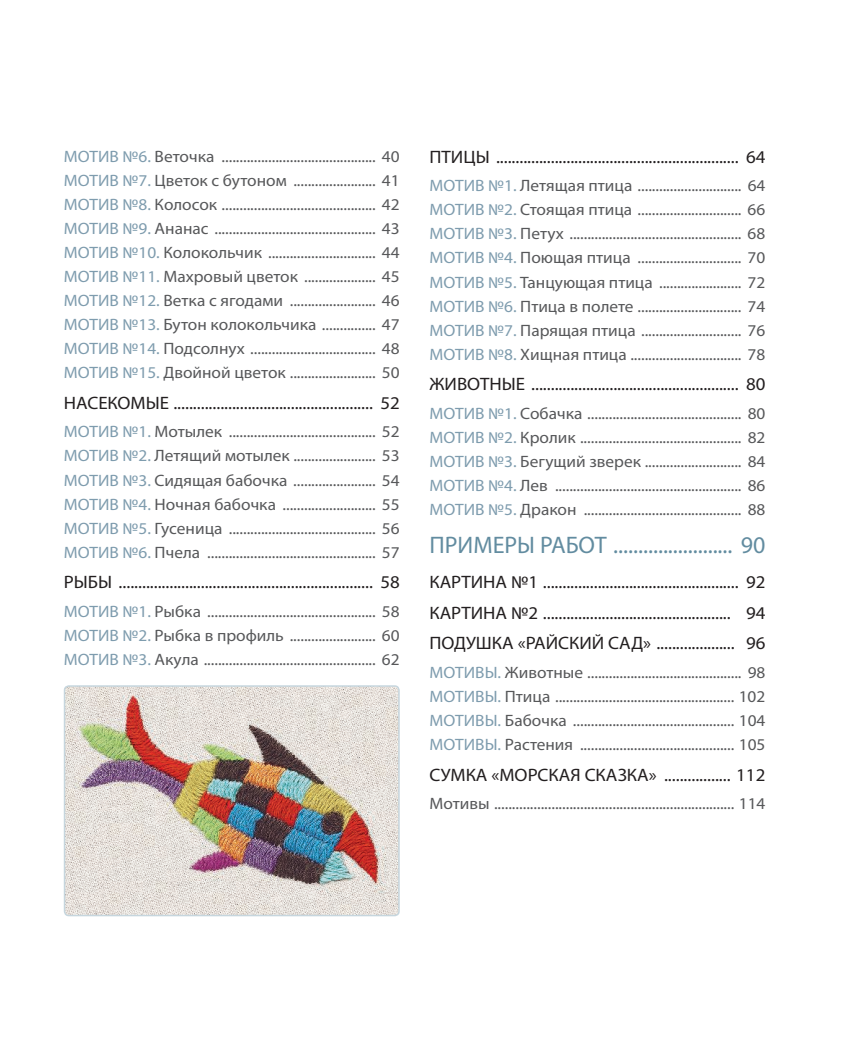
<style>
.page{position:relative;width:859px;height:1063px;background:#fff}
.page>*{position:absolute;margin:0;border:0;box-sizing:border-box;transform-origin:0 0}
.t1{font:24px "Myriad Pro";color:#628ca0}
.t2{font:18px/30.8px "Myriad Pro";color:#231f20;text-align:justify;scale:1.05 1}
.t3{font:16.5px/24px "Myriad Pro";color:#57585a;text-align:justify;scale:1.05 1}
.s1{color:#7e9cae}
</style>
<div class="page">
<img style="left:65px;top:686px;width:334px;height:230px;border-radius:4px">
<div style="left:64px;top:685px;width:336px;height:231px;border:2px solid #c6d6de;border-radius:4px"></div>
<p class="t3" style="left:64px;top:145px;width:321px"><span class="s1">МОТИВ №6.</span> Веточка ........................................... 40<br><span class="s1">МОТИВ №7.</span> Цветок с бутоном ....................... 41<br><span class="s1">МОТИВ №8.</span> Колосок ........................................... 42<br><span class="s1">МОТИВ №9.</span> Ананас ............................................. 43<br><span class="s1">МОТИВ №10.</span> Колокольчик .............................. 44<br><span class="s1">МОТИВ №11.</span> Махровый цветок .................... 45<br><span class="s1">МОТИВ №12.</span> Ветка с ягодами ........................ 46<br><span class="s1">МОТИВ №13.</span> Бутон колокольчика ............... 47<br><span class="s1">МОТИВ №14.</span> Подсолнух ................................... 48<br><span class="s1">МОТИВ №15.</span> Двойной цветок ........................ 50</p>
<p class="t2" style="left:64px;top:388px;width:321px">НАСЕКОМЫЕ ................................................... 52</p>
<p class="t3" style="left:64px;top:421px;width:321px"><span class="s1">МОТИВ №1.</span> Мотылек ......................................... 52<br><span class="s1">МОТИВ №2.</span> Летящий мотылек ....................... 53<br><span class="s1">МОТИВ №3.</span> Сидящая бабочка ....................... 54<br><span class="s1">МОТИВ №4.</span> Ночная бабочка .......................... 55<br><span class="s1">МОТИВ №5.</span> Гусеница ......................................... 56<br><span class="s1">МОТИВ №6.</span> Пчела ............................................... 57</p>
<p class="t2" style="left:64px;top:568px;width:321px">РЫБЫ ................................................................. 58</p>
<p class="t3" style="left:64px;top:600px;width:321px"><span class="s1">МОТИВ №1.</span> Рыбка ............................................... 58<br><span class="s1">МОТИВ №2.</span> Рыбка в профиль ........................ 60<br><span class="s1">МОТИВ №3.</span> Акула ................................................ 62</p>
<p class="t2" style="left:429px;top:142px;width:321px">ПТИЦЫ .............................................................. 64</p>
<p class="t3" style="left:429px;top:174px;width:321px"><span class="s1">МОТИВ №1.</span> Летящая птица ............................. 64<br><span class="s1">МОТИВ №2.</span> Стоящая птица ............................. 66<br><span class="s1">МОТИВ №3.</span> Петух ................................................ 68<br><span class="s1">МОТИВ №4.</span> Поющая птица ............................. 70<br><span class="s1">МОТИВ №5.</span> Танцующая птица ....................... 72<br><span class="s1">МОТИВ №6.</span> Птица в полете ............................. 74<br><span class="s1">МОТИВ №7.</span> Парящая птица ............................ 76<br><span class="s1">МОТИВ №8.</span> Хищная птица ............................... 78</p>
<p class="t2" style="left:429px;top:370px;width:321px">ЖИВОТНЫЕ ..................................................... 80</p>
<p class="t3" style="left:429px;top:402px;width:321px"><span class="s1">МОТИВ №1.</span> Собачка ........................................... 80<br><span class="s1">МОТИВ №2.</span> Кролик ............................................. 82<br><span class="s1">МОТИВ №3.</span> Бегущий зверек ........................... 84<br><span class="s1">МОТИВ №4.</span> Лев .................................................... 86<br><span class="s1">МОТИВ №5.</span> Дракон ............................................ 88</p>
<h1 class="t1" style="left:429px;top:533px;width:337px">ПРИМЕРЫ РАБОТ ........................ 90</h1>
<p class="t2" style="left:429px;top:567px;width:321px">КАРТИНА №1 .................................................. 92<br>КАРТИНА №2 ................................................ 94<br>ПОДУШКА «РАЙСКИЙ САД» .................... 96</p>
<p class="t3" style="left:429px;top:661px;width:321px"><span class="s1">МОТИВЫ.</span> Животные ........................................... 98<br><span class="s1">МОТИВЫ.</span> Птица .................................................. 102<br><span class="s1">МОТИВЫ.</span> Бабочка ............................................. 104<br><span class="s1">МОТИВЫ.</span> Растения ........................................... 105</p>
<p class="t2" style="left:429px;top:760px;width:321px">СУМКА «МОРСКАЯ СКАЗКА» ................. 112</p>
<p class="t3" style="left:429px;top:792px;width:321px">Мотивы ................................................................... 114</p>
</div>
